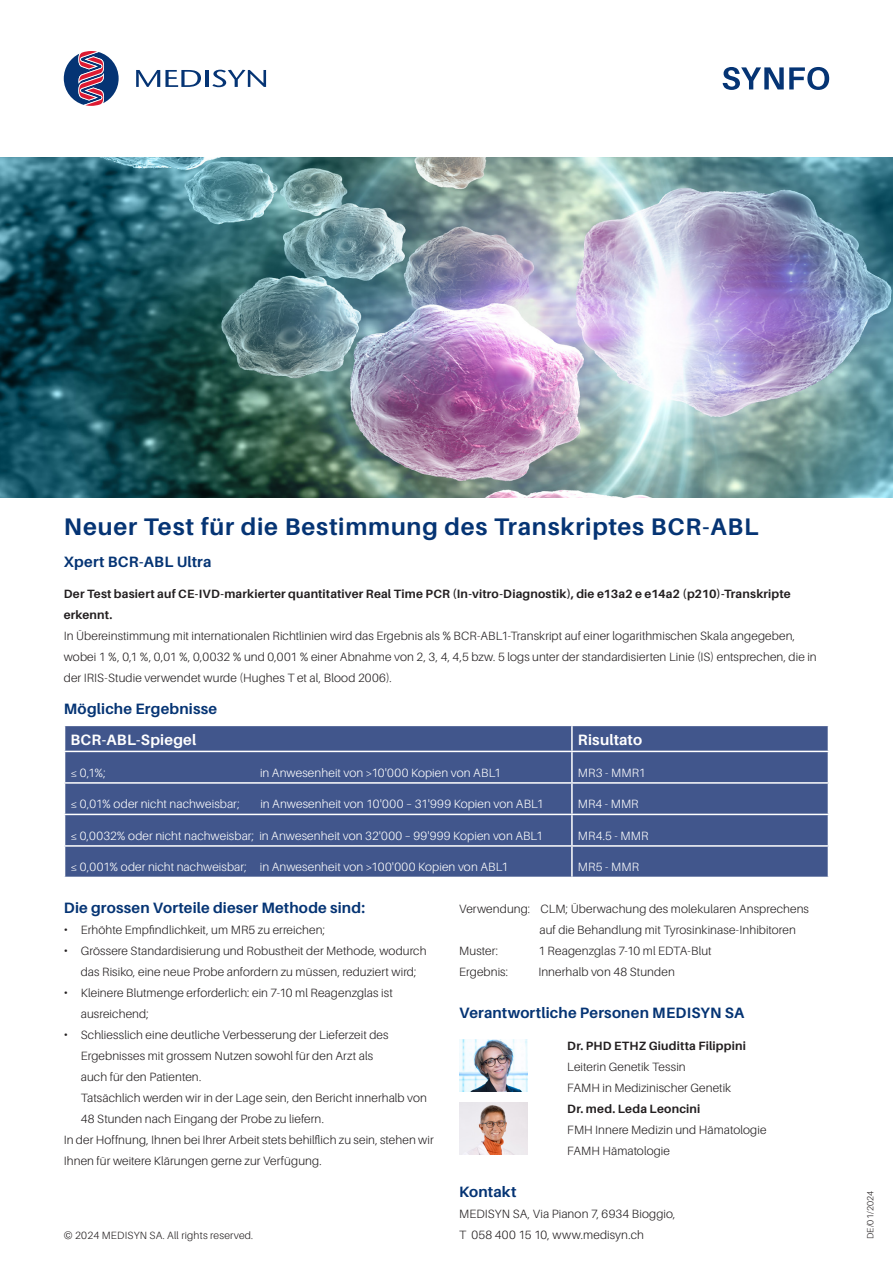
<style>
.page{position:relative;width:893px;height:1263px;background:#fff}
.page>*{position:absolute;margin:0;border:0;box-sizing:border-box;transform-origin:0 0}
.Haupttitel{font:700 24px "Aileron";letter-spacing:.035em;color:#053474}
.Untertitel{font:700 15px "Aileron";letter-spacing:.015em;color:#053474}
.Style_de_paragraphe_1{font:700 15px "Aileron";letter-spacing:.01em;color:#053474}
.Untertitel-2{font:700 15px "Aileron";letter-spacing:.015em;color:#fff}
.Style_de_paragraphe_3{font:700 15px "Aileron";letter-spacing:.015em;color:#053474}
.Style_de_paragraphe_2{font:700 15px "Aileron";letter-spacing:.01em;color:#053474}
.Lauftext{font:300 12px/21px "Aileron";letter-spacing:.01em;color:#231f20}
.Lauftext-2{font:300 12px "Aileron";letter-spacing:.01em;color:#fff}
.Lauftext-3{font:700 12px/21px "Aileron";letter-spacing:.015em;color:#231f20}
.Style_de_paragraphe_2-2{font:300 12px/21px "Aileron";letter-spacing:.015em;color:#231f20}
.t1{font:300 10.5px "Aileron";letter-spacing:.02em;color:#231f20}
.t2{font:300 9px "Aileron";letter-spacing:.02em;color:#231f20}
.s1{font-size:24px}
.s2{font-weight:300}
.s3{font-weight:700}
</style>
<div class="page">
<svg style="left:723px;top:67px;width:106px;height:23px"></svg>
<svg style="left:136px;top:70px;width:65px;height:17px"></svg>
<hr style="left:205px;top:70px;width:3px;height:17px;background:#053474">
<svg style="left:212px;top:70px;width:54px;height:17px"></svg>
<svg style="left:64px;top:51px;width:55px;height:55px"></svg>
<img style="left:0;top:157px;width:893px;height:340px">
<div style="left:65px;top:726px;width:763px;height:151px;background:#41568c"></div>
<hr style="left:64px;top:751px;width:508px;height:1px;background:#fff">
<hr style="left:572px;top:751px;width:257px;height:1px;background:#fff">
<hr style="left:64px;top:782px;width:508px;height:2px;background:#fff">
<hr style="left:572px;top:782px;width:257px;height:2px;background:#fff">
<hr style="left:64px;top:814px;width:508px;height:1px;background:#fff">
<hr style="left:572px;top:814px;width:257px;height:1px;background:#fff">
<hr style="left:64px;top:845px;width:508px;height:2px;background:#fff">
<hr style="left:572px;top:845px;width:257px;height:2px;background:#fff">
<hr style="left:571px;top:726px;width:2px;height:25px;background:#fff">
<hr style="left:571px;top:752px;width:2px;height:30px;background:#fff">
<hr style="left:571px;top:784px;width:2px;height:30px;background:#fff">
<hr style="left:571px;top:815px;width:2px;height:30px;background:#fff">
<hr style="left:571px;top:847px;width:2px;height:30px;background:#fff">
<img style="left:459px;top:1102px;width:68px;height:52px">
<img style="left:459px;top:1039px;width:68px;height:52px">
<p class="Haupttitel" style="left:64px;top:514px;width:696px">Neuer Test für die Bestimmung des Transkriptes BCR-ABL</p>
<p class="Style_de_paragraphe_3" style="left:64px;top:553px;width:149px">Xpert BCR-ABL Ultra</p>
<p class="Lauftext-3" style="left:64px;top:584px;width:728px">Der Test basiert auf CE-IVD-markierter quantitativer Real Time PCR (In-vitro-Diagnostik), die e13a2 e e14a2 (p210)-Transkripte erkennt.</p>
<p class="Lauftext" style="left:64px;top:626px;width:754px">In Übereinstimmung mit internationalen Richtlinien wird das Ergebnis als % BCR-ABL1-Transkript auf einer logarithmischen Skala angegeben, wobei 1 %, 0,1 %, 0,01 %, 0,0032 % und 0,001 % einer Abnahme von 2, 3, 4, 4,5 bzw. 5 logs unter der standardisierten Linie (IS) entsprechen, die in der IRIS-Studie verwendet wurde (Hughes T et al, Blood 2006).</p>
<p class="Untertitel" style="left:64px;top:700px;width:155px">Mögliche Ergebnisse</p>
<p class="Untertitel-2" style="left:71px;top:732px;width:127px">BCR-ABL-Spiegel</p>
<p class="Untertitel-2" style="left:578px;top:732px;width:66px">Risultato</p>
<p class="Lauftext-2" style="left:71px;top:766px;width:37px">≤ 0,1%;</p>
<p class="Lauftext-2" style="left:260px;top:766px;width:242px">in Anwesenheit von &gt;10'000 Kopien von ABL1</p>
<p class="Lauftext-2" style="left:578px;top:766px;width:69px">MR3 - MMR1</p>
<p class="Lauftext-2" style="left:71px;top:798px;width:171px">≤ 0,01% oder nicht nachweisbar;</p>
<p class="Lauftext-2" style="left:260px;top:798px;width:285px">in Anwesenheit von 10'000 – 31'999 Kopien von ABL1</p>
<p class="Lauftext-2" style="left:578px;top:798px;width:62px">MR4 - MMR</p>
<p class="Lauftext-2" style="left:71px;top:829px;width:474px">≤ 0,0032% oder nicht nachweisbar; in Anwesenheit von 32'000 – 99'999 Kopien von ABL1</p>
<p class="Lauftext-2" style="left:578px;top:829px;width:72px">MR4.5 - MMR</p>
<p class="Lauftext-2" style="left:71px;top:861px;width:439px">≤ 0,001% oder nicht nachweisbar; in Anwesenheit von &gt;100'000 Kopien von ABL1</p>
<p class="Lauftext-2" style="left:578px;top:861px;width:63px">MR5 - MMR</p>
<p class="Style_de_paragraphe_1" style="left:64px;top:900px;width:303px">Die grossen Vorteile dieser Methode sind:</p>
<p class="Lauftext" style="left:64px;top:920px;width:263px"><span class="s1">·</span> Erhöhte Empfindlichkeit, um MR5 zu erreichen;</p>
<p class="Lauftext" style="left:64px;top:941px;width:364px;text-align:center"><span class="s1">·</span> Grössere Standardisierung und Robustheit der Methode, wodurch das Risiko, eine neue Probe anfordern zu müssen, reduziert wird;</p>
<p class="Lauftext" style="left:81px;top:983px;width:313px;text-indent:-17px"><span class="s1">·</span> Kleinere Blutmenge erforderlich: ein 7-10 ml Reagenzglas ist ausreichend;</p>
<p class="Lauftext" style="left:81px;top:1025px;width:348px;text-indent:-17px"><span class="s1">·</span> Schliesslich eine deutliche Verbesserung der Lieferzeit des Ergebnisses mit grossem Nutzen sowohl für den Arzt als<br>auch für den Patienten.<br>Tatsächlich werden wir in der Lage sein, den Bericht innerhalb von 48 Stunden nach Eingang der Probe zu liefern.</p>
<p class="Lauftext" style="left:64px;top:1130px;width:371px">In der Hoffnung, Ihnen bei Ihrer Arbeit stets behilflich zu sein, stehen wir<br>Ihnen für weitere Klärungen gerne zur Verfügung.</p>
<p class="t1" style="left:64px;top:1229px;width:191px">© 2024 MEDISYN SA. All rights reserved.</p>
<p class="Lauftext" style="left:539px;top:899px;width:271px;text-indent:-80px">Verwendung: CLM; Überwachung des molekularen Ansprechens auf die Behandlung mit Tyrosinkinase-Inhibitoren</p>
<p class="Lauftext" style="left:459px;top:941px;width:40px">Muster:</p>
<p class="Lauftext" style="left:538px;top:941px;width:175px">1 Reagenzglas 7-10 ml EDTA-Blut</p>
<p class="Lauftext" style="left:459px;top:962px;width:50px">Ergebnis:</p>
<p class="Lauftext" style="left:538px;top:962px;width:138px">Innerhalb von 48 Stunden</p>
<p class="Untertitel" style="left:459px;top:1005px;width:287px">Verantwortliche Personen MEDISYN SA</p>
<p class="Lauftext-3" style="left:567px;top:1035px;width:180px">Dr. PHD ETHZ Giuditta Filippini<br><span class="s2">Leiterin Genetik Tessin</span></p>
<p class="Lauftext" style="left:567px;top:1077px;width:165px">FAMH in Medizinischer Genetik<br><span class="s3">Dr. med. Leda Leoncini</span></p>
<p class="Lauftext" style="left:567px;top:1119px;width:201px">FMH Innere Medizin und Hämatologie</p>
<p class="Lauftext" style="left:567px;top:1140px;width:104px">FAMH Hämatologie</p>
<p class="Style_de_paragraphe_2" style="left:459px;top:1183px;width:59px">Kontakt</p>
<p class="Style_de_paragraphe_2-2" style="left:459px;top:1203px;width:218px">MEDISYN SA, Via Pianon 7, 6934 Bioggio,<br>T 058 400 15 10, www.medisyn.ch</p>
<p class="t2" style="left:865px;top:1239px;width:50px;rotate:-90deg">DE/01/2024</p>
</div>
